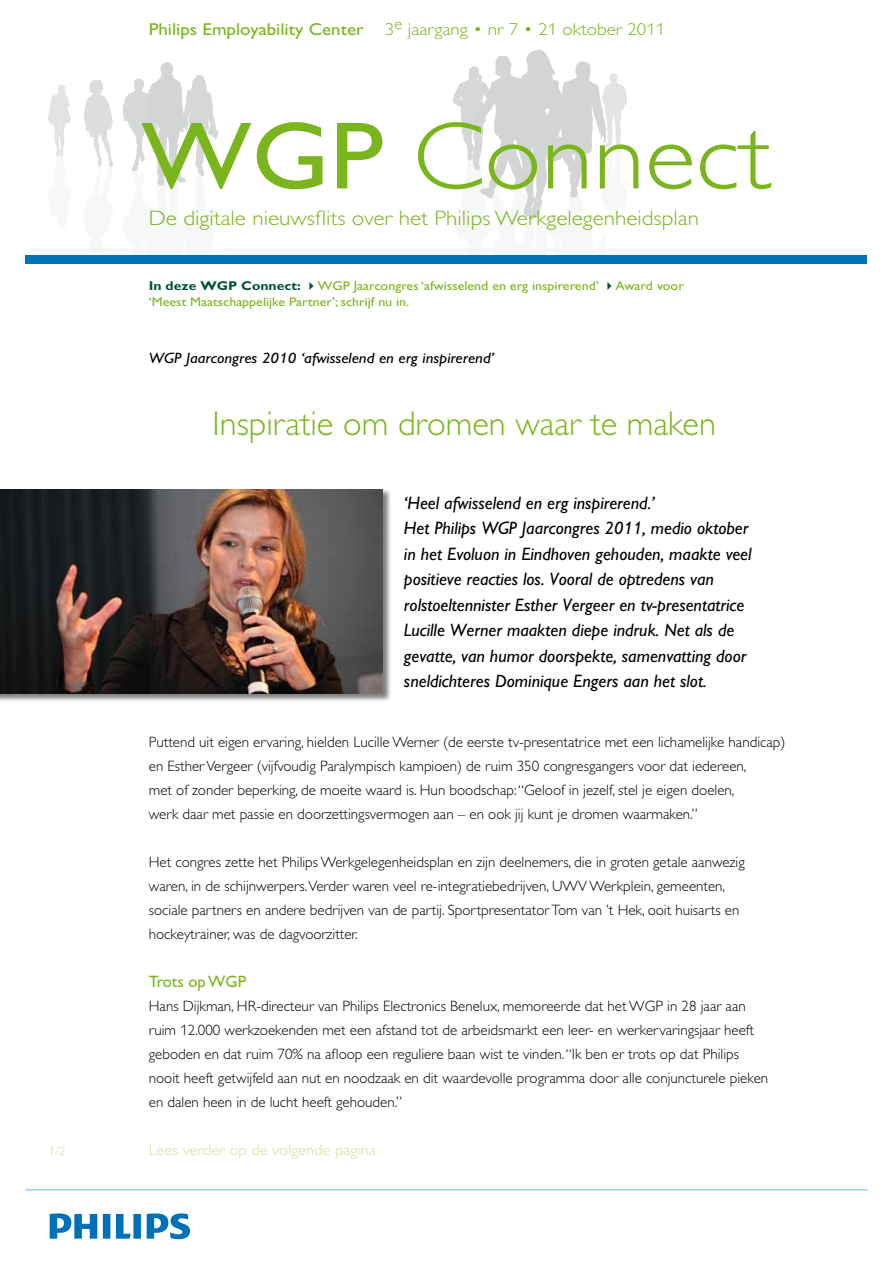
<style>
.page{position:relative;width:893px;height:1263px;background:#fff}
.page>*{position:absolute;margin:0;border:0;box-sizing:border-box;transform-origin:0 0}
.t1{font:300 96px "Gill Alt One";color:#7ab51d;scale:1.1 1}
.t2{font:300 34.5px "Gill Alt One";color:#7ab51d}
.t3{font:300 21px "Gill Alt One";color:#7ab51d;scale:1.1 1}
.t4{font:italic 18px/25.5px "Gill Alt One";color:#000}
.t5{font:300 17.25px "Gill Alt One";color:#7ab51d;scale:1.1 1}
.t6{font:16.5px "Gill Alt One";color:#7ab51d}
.t7{font:300 15px/24px "Gill Alt One";color:#000}
.t8{font:italic 15px "Gill Alt One";color:#000;scale:1.1 1}
.t9{font:300 15px "Gill Alt One";color:#d0df99;scale:1.1 1}
.t10{font:12.75px/15.8px "Gill Alt One";color:#7ab51d;scale:1.1 1}
.t11{font:300 12px "Gill Alt One";color:#d0df99;scale:1.1 1}
.s1{font-weight:400}
.s2{font-weight:700;color:#00513b}
.s3{color:#00513b}
</style>
<div class="page">
<hr style="left:26px;top:1189px;width:841px;height:1px;background:#7fc8e8">
<svg style="left:50px;top:1213px;width:140px;height:26px"></svg>
<div style="left:0;top:489px;width:391px;height:213px;background:#000;opacity:.5"></div>
<img style="left:0;top:489px;width:383px;height:204px">
<svg style="left:48px;top:85px;width:23px;height:72px"></svg>
<svg style="left:84px;top:80px;width:30px;height:87px"></svg>
<svg style="left:122px;top:62px;width:97px;height:124px"></svg>
<svg style="left:453px;top:49px;width:175px;height:170px"></svg>
<div style="left:26px;top:255px;width:841px;height:8px;background:#0071b9"></div>
<p class="t5" style="left:149px;top:19px;width:471px"><span class="s1">Philips Employability Center</span> 3<sup>e</sup> jaargang • nr 7 • 21 oktober 2011</p>
<h1 class="t1" style="left:141px;top:102px;width:574px"><span class="s1">WGP</span> Connect</h1>
<h3 class="t3" style="left:149px;top:207px;width:502px">De digitale nieuwsflits over het Philips Werkgelegenheidsplan</h3>
<p class="t10" style="left:149px;top:278px;width:488px"><span class="s2">In deze WGP Connect:</span> <span class="s3">✔</span>WGP Jaarcongres ‘afwisselend en erg inspirerend’ <span class="s3">✔</span>Award voor ‘Meest Maatschappelijke Partner’; schrijf nu in.</p>
<p class="t8" style="left:149px;top:349px;width:315px">WGP Jaarcongres 2010 ‘afwisselend en erg inspirerend’</p>
<h2 class="t2" style="left:213px;top:404px;width:505px">Inspiratie om dromen waar te maken</h2>
<p class="t4" style="left:404px;top:490px;width:349px">‘Heel afwisselend en erg inspirerend.’<br>Het Philips WGP Jaarcongres 2011, medio oktober in het Evoluon in Eindhoven gehouden, maakte veel positieve reacties los. Vooral de optredens van rolstoeltennister Esther Vergeer en tv-presentatrice Lucille Werner maakten diepe indruk. Net als de gevatte, van humor doorspekte, samenvatting door sneldichteres Dominique Engers aan het slot.</p>
<p class="t7" style="left:149px;top:730px;width:638px">Puttend uit eigen ervaring, hielden Lucille Werner (de eerste tv-presentatrice met een lichamelijke handicap) en Esther Vergeer (vijfvoudig Paralympisch kampioen) de ruim 350 congresgangers voor dat iedereen,<br>met of zonder beperking, de moeite waard is. Hun boodschap: “Geloof in jezelf, stel je eigen doelen,<br>werk daar met passie en doorzettingsvermogen aan – en ook jij kunt je dromen waarmaken.”</p>
<p class="t7" style="left:149px;top:850px;width:597px">Het congres zette het Philips Werkgelegenheidsplan en zijn deelnemers, die in groten getale aanwezig waren, in de schijnwerpers.Verder waren veel re-integratiebedrijven, UWV Werkplein, gemeenten, sociale partners en andere bedrijven van de partij. Sportpresentator Tom van ’t Hek, ooit huisarts en hockeytrainer, was de dagvoorzitter.</p>
<p class="t6" style="left:149px;top:972px;width:99px">Trots op WGP</p>
<p class="t7" style="left:149px;top:994px;width:621px">Hans Dijkman, HR-directeur van Philips Electronics Benelux, memoreerde dat het WGP in 28 jaar aan ruim 12.000 werkzoekenden met een afstand tot de arbeidsmarkt een leer- en werkervaringsjaar heeft geboden en dat ruim 70% na afloop een reguliere baan wist te vinden. “Ik ben er trots op dat Philips nooit heeft getwijfeld aan nut en noodzaak en dit waardevolle programma door alle conjuncturele pieken en dalen heen in de lucht heeft gehouden.”</p>
<p class="t11" style="left:49px;top:1144px;width:17px">1/2</p>
<p class="t9" style="left:149px;top:1142px;width:208px">Lees verder op de volgende pagina</p>
</div>
